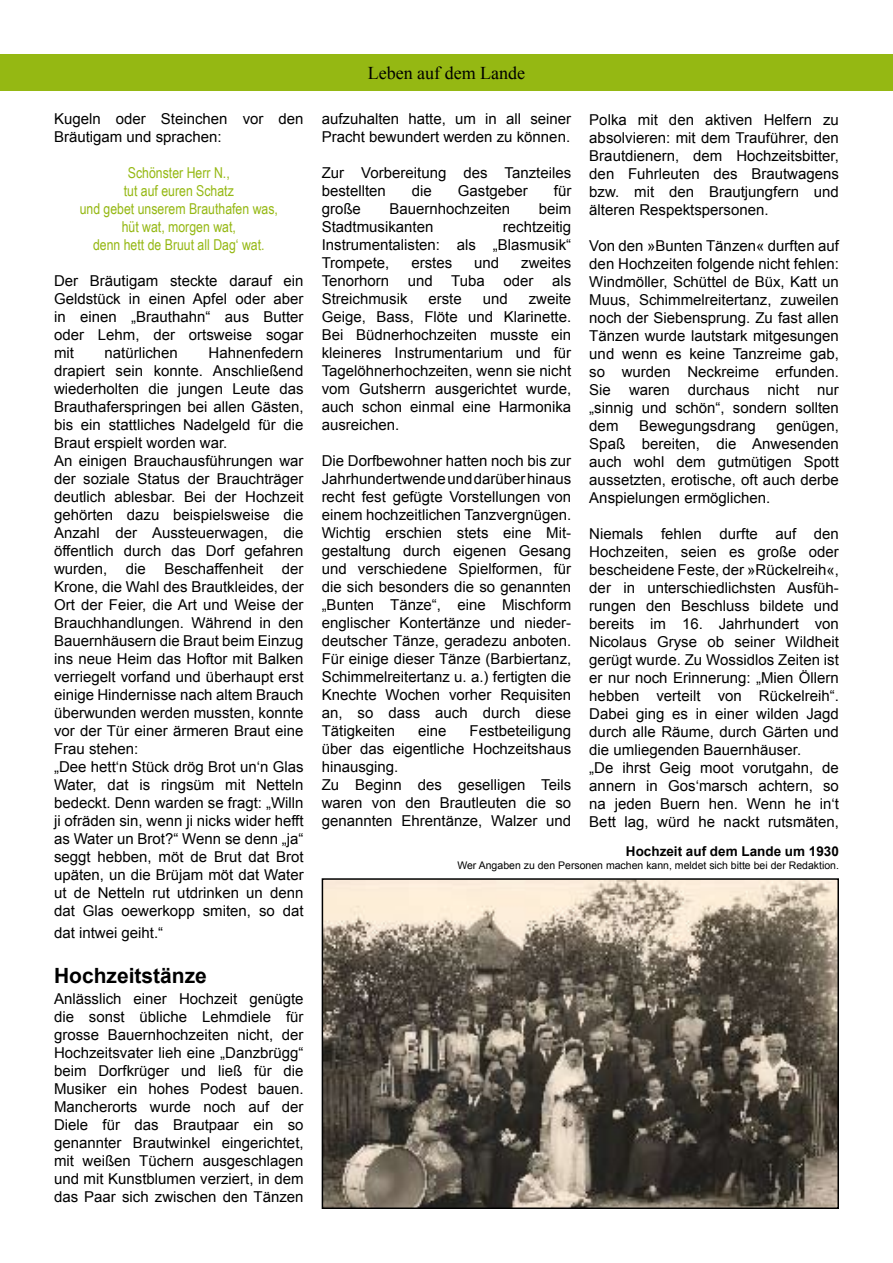
<style>
.page{position:relative;width:893px;height:1263px;background:#fff}
.page>*{position:absolute;margin:0;border:0;box-sizing:border-box;transform-origin:0 0}
.t1{font:700 21px "Arial";color:#000}
.t2{font:18px "Times New Roman";color:#000}
.t3{font:15px/18px "Arial";color:#000;text-align:justify}
.t4{font:15px/18px "Arial Narrow";color:#95b813;text-align:center}
.t5{font:700 13.5px "Arial";color:#000}
.t6{font:10.5px "Arial";color:#000}
</style>
<div class="page">
<div style="left:0;top:54px;width:893px;height:36px;background:#95b813"></div>
<img style="left:325px;top:881px;width:511px;height:325px">
<div style="left:322px;top:878px;width:517px;height:331px;border:2px solid #000"></div>
<p class="t3" style="left:54px;top:110px;width:251px">Kugeln oder Steinchen vor den<br>Bräutigam und sprachen:</p>
<p class="t4" style="left:80px;top:163px;width:200px">Schönster Herr N.,<br>tut auf euren Schatz<br>und gebet unserem Brauthafen was, hüt wat, morgen wat,<br>denn hett de Bruut all Dag‘ wat.</p>
<p class="t3" style="left:54px;top:272px;width:251px">Der Bräutigam steckte darauf ein Geldstück in einen Apfel oder aber in einen „Brauthahn“ aus Butter oder Lehm, der ortsweise sogar mit</p>
<p class="t3" style="left:54px;top:344px;width:251px;text-align:left;text-indent:155px">Hahnenfedern drapiert sein konnte. Anschließend wiederholten die jungen Leute das Brauthaferspringen bei allen Gästen, bis ein stattliches Nadelgeld für die Braut erspielt worden war.<br>An einigen Brauchausführungen war der soziale Status der Brauchträger deutlich ablesbar. Bei der Hochzeit gehörten dazu beispielsweise die Anzahl der Aussteuerwagen, die öffentlich durch das Dorf gefahren wurden, die Beschaffenheit der Krone, die Wahl des Brautkleides, der Ort der Feier, die Art und Weise der Brauchhandlungen. Während in den Bauernhäusern die Braut beim Einzug ins neue Heim das Hoftor mit Balken verriegelt vorfand und überhaupt erst einige Hindernisse nach altem Brauch überwunden werden mussten, konnte vor der Tür einer ärmeren Braut eine Frau stehen:<br>„Dee hett‘n Stück drög Brot un‘n Glas Water, dat is ringsüm mit Netteln bedeckt. Denn warden se fragt: „Willn ji ofräden sin, wenn ji nicks wider hefft as Water un Brot?“ Wenn se denn „ja“ seggt hebben, möt de Brut dat Brot upäten, un die Brüjam möt dat Water ut de Netteln rut utdrinken un denn dat Glas oewerkopp smiten, so dat</p>
<p class="t3" style="left:54px;top:924px;width:111px">dat intwei geiht.“</p>
<p class="t3" style="left:105px;top:344px;width:75px">natürlichen</p>
<h1 class="t1" style="left:54px;top:962px;width:154px">Hochzeitstänze</h1>
<p class="t3" style="left:54px;top:990px;width:251px">Anlässlich einer Hochzeit genügte die sonst übliche Lehmdiele für grosse Bauernhochzeiten nicht, der Hochzeitsvater lieh eine „Danzbrügg“ beim Dorfkrüger und ließ für die Musiker ein hohes Podest bauen.<br>Mancherorts wurde noch auf der Diele für das Brautpaar ein so genannter Brautwinkel eingerichtet, mit weißen Tüchern ausgeschlagen und mit Kunstblumen verziert, in dem das Paar sich zwischen den Tänzen</p>
<p class="t2" style="left:368px;top:60px;width:159px">Leben auf dem Lande</p>
<p class="t3" style="left:322px;top:110px;width:251px">aufzuhalten hatte, um in all seiner<br>Pracht bewundert werden zu können.</p>
<p class="t3" style="left:322px;top:164px;width:251px">Zur Vorbereitung des Tanzteiles bestellten</p>
<p class="t3" style="left:412px;top:182px;width:22px">die</p>
<p class="t3" style="left:458px;top:182px;width:72px">Gastgeber</p>
<p class="t3" style="left:554px;top:182px;width:19px">für</p>
<p class="t3" style="left:322px;top:200px;width:41px">große</p>
<p class="t3" style="left:389px;top:200px;width:122px">Bauernhochzeiten</p>
<p class="t3" style="left:539px;top:200px;width:34px">beim</p>
<p class="t3" style="left:322px;top:218px;width:113px">Stadtmusikanten</p>
<p class="t3" style="left:322px;top:218px;width:251px;text-indent:181px">rechtzeitig Instrumentalisten: als „Blasmusik“ Trompete,</p>
<p class="t3" style="left:322px;top:254px;width:251px;text-indent:200px">zweites Tenorhorn und Tuba oder als Streichmusik</p>
<p class="t3" style="left:411px;top:254px;width:42px">erstes</p>
<p class="t3" style="left:474px;top:254px;width:27px">und</p>
<p class="t3" style="left:322px;top:290px;width:251px;text-indent:207px">zweite Geige, Bass, Flöte und Klarinette.<br>Bei Büdnerhochzeiten musste ein kleineres Instrumentarium und für Tagelöhnerhochzeiten, wenn sie nicht vom Gutsherrn ausgerichtet wurde, auch schon einmal eine Harmonika ausreichen.</p>
<p class="t3" style="left:322px;top:452px;width:251px">Die Dorfbewohner hatten noch bis zur Jahrhundertwende und darüber hinaus recht fest gefügte Vorstellungen von einem hochzeitlichen Tanzvergnügen.<br>Wichtig erschien stets eine Mit&shy;gestaltung durch eigenen Gesang und verschiedene Spielformen, für die sich besonders die so genannten „Bunten Tänze“, eine Mischform englischer Kontertänze und nieder&shy;deutscher Tänze, geradezu anboten.<br>Für einige dieser Tänze (Barbiertanz, Schimmelreitertanz u. a.) fertigten die Knechte Wochen vorher Requisiten an, so dass auch durch diese Tätigkeiten</p>
<p class="t3" style="left:428px;top:290px;width:35px">erste</p>
<p class="t3" style="left:483px;top:290px;width:27px">und</p>
<p class="t3" style="left:322px;top:722px;width:251px;text-align:left;text-indent:148px">Festbeteiligung über das eigentliche Hochzeitshaus hinausging.<br>Zu Beginn des geselligen Teils waren von den Brautleuten die so genannten Ehrentänze, Walzer und</p>
<p class="t3" style="left:418px;top:722px;width:30px">eine</p>
<p class="t3" style="left:589px;top:111px;width:251px">Polka mit den aktiven Helfern zu absolvieren: mit dem Trauführer, den Brautdienern, dem Hochzeitsbitter, den Fuhrleuten des Brautwagens bzw. mit den Brautjungfern und älteren Respektspersonen.</p>
<p class="t3" style="left:589px;top:237px;width:251px">Von den »Bunten Tänzen« durften auf den Hochzeiten folgende nicht fehlen:<br>Windmöller, Schüttel de Büx, Katt un Muus, Schimmelreitertanz, zuweilen noch der Siebensprung. Zu fast allen Tänzen wurde lautstark mitgesungen und wenn es keine Tanzreime gab, so wurden Neckreime erfunden.<br>Sie waren durchaus nicht nur „sinnig und schön“, sondern sollten dem</p>
<p class="t3" style="left:589px;top:417px;width:251px;text-indent:187px">genügen, Spaß bereiten, die Anwesenden auch wohl dem gutmütigen Spott aussetzten, erotische, oft auch derbe Anspielungen ermöglichen.</p>
<p class="t3" style="left:589px;top:525px;width:251px;text-align:left">Niemals fehlen durfte auf den Hochzeiten, seien es große oder bescheidene Feste, der »Rückelreih«, der in unterschiedlichsten Ausfüh&shy;rungen den Beschluss bildete und bereits im 16. Jahrhundert von Nicolaus Gryse ob seiner Wildheit gerügt wurde. Zu Wossidlos Zeiten ist er nur noch Erinnerung: „Mien Öllern hebben verteilt von Rückelreih“.<br>Dabei ging es in einer wilden Jagd durch alle Räume, durch Gärten und die umliegenden Bauernhäuser.<br>„De ihrst Geig moot vorutgahn, de annern in Gos‘marsch achtern, so na jeden Buern hen. Wenn he in‘t Bett lag, würd he nackt rutsmäten,</p>
<p class="t3" style="left:639px;top:417px;width:118px">Bewegungsdrang</p>
<p class="t5" style="left:626px;top:842px;width:215px">Hochzeit auf dem Lande um 1930</p>
<p class="t6" style="left:457px;top:858px;width:383px">Wer Angaben zu den Personen machen kann, meldet sich bitte bei der Redaktion.</p>
</div>
